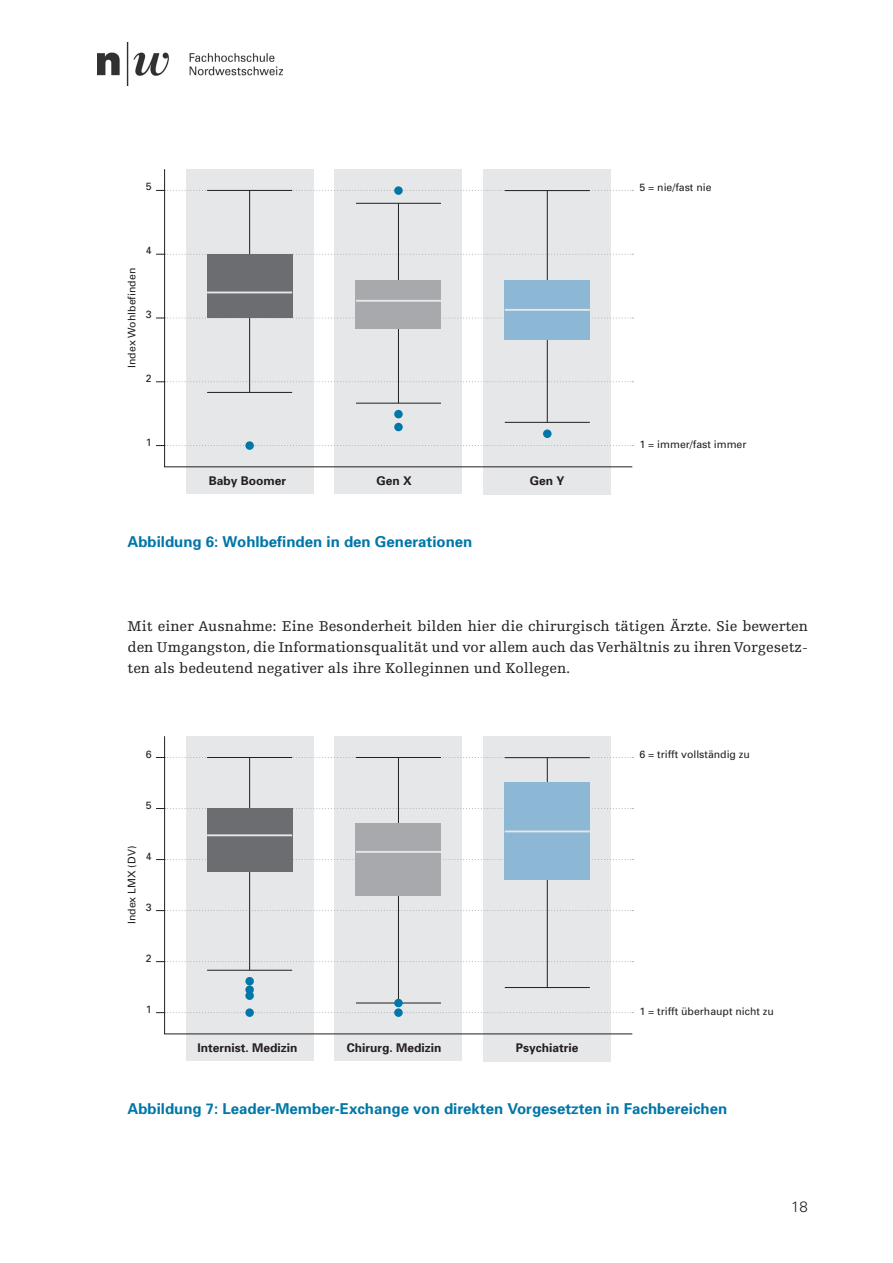
<style>
.page{position:relative;width:893px;height:1263px;background:#fff}
.page>*{position:absolute;margin:0;border:0;box-sizing:border-box;transform-origin:0 0}
.t1{font:15px/21px "Egyptienne F";color:#231f20;text-align:justify}
.t2{font:700 15px "Univers";color:#0077a8}
.t3{font:300 15px "Univers";color:#231f20}
.t4{font:700 12px "Univers";color:#231f20}
.t5{font:10.5px "Univers";color:#231f20}
</style>
<div class="page">
<img style="left:97px;top:43px;width:186px;height:42px">
<div style="left:186px;top:169px;width:127px;height:325px;background:#e6e7e9"></div>
<div style="left:335px;top:169px;width:127px;height:325px;background:#e6e7e9"></div>
<div style="left:483px;top:169px;width:128px;height:326px;background:#e6e7e9"></div>
<svg style="left:164px;top:169px;width:469px;height:299px"></svg>
<svg style="left:156px;top:445px;width:477px;height:1px"></svg>
<svg style="left:156px;top:381px;width:477px;height:1px"></svg>
<svg style="left:156px;top:317px;width:477px;height:2px"></svg>
<svg style="left:156px;top:254px;width:477px;height:1px"></svg>
<svg style="left:156px;top:190px;width:477px;height:1px"></svg>
<div style="left:207px;top:254px;width:85px;height:64px;background:#6c6d70"></div>
<hr style="left:207px;top:292px;width:85px;height:1px;background:#e6e7e9">
<div style="left:505px;top:280px;width:85px;height:60px;background:#8cb7d5"></div>
<hr style="left:505px;top:309px;width:85px;height:2px;background:#e6e7e9">
<div style="left:356px;top:280px;width:85px;height:49px;background:#a8a9ad"></div>
<div style="left:394px;top:410px;width:9px;height:8px;background:#0077a8;border-radius:50%"></div>
<div style="left:394px;top:423px;width:9px;height:8px;background:#0077a8;border-radius:50%"></div>
<div style="left:394px;top:186px;width:9px;height:9px;background:#0077a8;border-radius:50%"></div>
<div style="left:543px;top:429px;width:9px;height:9px;background:#0077a8;border-radius:50%"></div>
<div style="left:245px;top:441px;width:9px;height:9px;background:#0077a8;border-radius:50%"></div>
<hr style="left:356px;top:300px;width:85px;height:2px;background:#e6e7e9">
<div style="left:186px;top:736px;width:127px;height:325px;background:#e6e7e9"></div>
<div style="left:335px;top:736px;width:127px;height:325px;background:#e6e7e9"></div>
<div style="left:483px;top:736px;width:128px;height:326px;background:#e6e7e9"></div>
<svg style="left:164px;top:736px;width:469px;height:299px"></svg>
<svg style="left:156px;top:1012px;width:477px;height:1px"></svg>
<svg style="left:156px;top:961px;width:477px;height:1px"></svg>
<svg style="left:156px;top:910px;width:477px;height:1px"></svg>
<svg style="left:156px;top:808px;width:477px;height:1px"></svg>
<svg style="left:156px;top:757px;width:477px;height:1px"></svg>
<svg style="left:156px;top:859px;width:477px;height:1px"></svg>
<div style="left:207px;top:808px;width:85px;height:64px;background:#6c6d70"></div>
<hr style="left:207px;top:834px;width:85px;height:2px;background:#e6e7e9">
<div style="left:505px;top:782px;width:85px;height:98px;background:#8cb7d5"></div>
<hr style="left:505px;top:830px;width:85px;height:2px;background:#e6e7e9">
<div style="left:356px;top:824px;width:85px;height:72px;background:#a8a9ad"></div>
<div style="left:394px;top:1008px;width:9px;height:9px;background:#0077a8;border-radius:50%"></div>
<div style="left:394px;top:999px;width:9px;height:8px;background:#0077a8;border-radius:50%"></div>
<div style="left:245px;top:1008px;width:9px;height:9px;background:#0077a8;border-radius:50%"></div>
<div style="left:245px;top:977px;width:9px;height:8px;background:#0077a8;border-radius:50%"></div>
<div style="left:245px;top:985px;width:9px;height:9px;background:#0077a8;border-radius:50%"></div>
<div style="left:245px;top:991px;width:9px;height:9px;background:#0077a8;border-radius:50%"></div>
<hr style="left:356px;top:851px;width:85px;height:2px;background:#e6e7e9">
<p class="t5" style="left:146px;top:180px;width:7px">5</p>
<p class="t5" style="left:125px;top:368px;width:101px;rotate:-90deg">Index Wohlbefinden</p>
<p class="t5" style="left:146px;top:244px;width:7px">4</p>
<p class="t5" style="left:146px;top:308px;width:7px">3</p>
<p class="t5" style="left:146px;top:371px;width:7px">2</p>
<p class="t5" style="left:146px;top:435px;width:7px">1</p>
<p class="t4" style="left:209px;top:473px;width:79px">Baby Boomer</p>
<p class="t4" style="left:377px;top:473px;width:37px">Gen X</p>
<p class="t4" style="left:530px;top:473px;width:36px">Gen Y</p>
<p class="t2" style="left:128px;top:532px;width:346px">Abbildung 6: Wohlbefinden in den Generationen</p>
<p class="t5" style="left:639px;top:180px;width:74px">5 = nie/fast nie</p>
<p class="t5" style="left:639px;top:438px;width:109px">1 = immer/fast immer</p>
<p class="t1" style="left:128px;top:616px;width:682px">Mit einer Ausnahme: Eine Besonderheit bilden hier die chirurgisch tätigen Ärzte. Sie bewerten den Umgangston, die Informationsqualität und vor allem auch das Verhältnis zu ihren Vorgesetz&shy;ten als bedeutend negativer als ihre Kolleginnen und Kollegen.</p>
<p class="t5" style="left:146px;top:747px;width:7px">6</p>
<p class="t5" style="left:146px;top:798px;width:7px">5</p>
<p class="t5" style="left:125px;top:924px;width:80px;rotate:-90deg">Index LMX (DV)</p>
<p class="t5" style="left:146px;top:849px;width:7px">4</p>
<p class="t5" style="left:146px;top:900px;width:7px">3</p>
<p class="t5" style="left:146px;top:951px;width:7px">2</p>
<p class="t5" style="left:146px;top:1002px;width:7px">1</p>
<p class="t4" style="left:197px;top:1040px;width:102px">Internist. Medizin</p>
<p class="t4" style="left:347px;top:1040px;width:96px">Chirurg. Medizin</p>
<p class="t4" style="left:516px;top:1040px;width:64px">Psychiatrie</p>
<p class="t5" style="left:639px;top:747px;width:112px">6 = trifft vollständig zu</p>
<p class="t5" style="left:639px;top:1005px;width:136px">1 = trifft überhaupt nicht zu</p>
<p class="t2" style="left:128px;top:1099px;width:601px">Abbildung 7: Leader-Member-Exchange von direkten Vorgesetzten in Fachbereichen</p>
<p class="t3" style="left:791px;top:1197px;width:18px">18</p>
</div>
